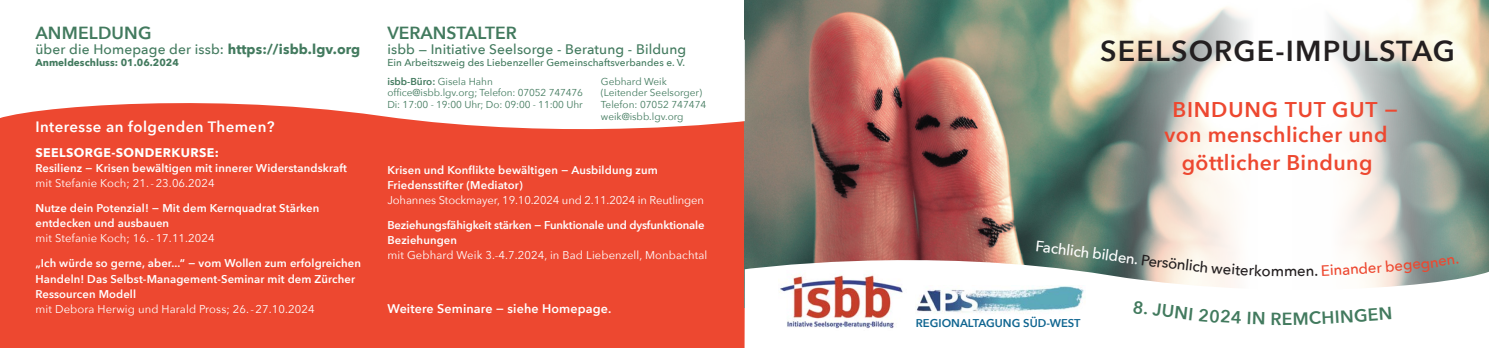
<style>
.page{position:relative;width:1489px;height:348px;background:#fff}
.page>*{position:absolute;margin:0;border:0;box-sizing:border-box;transform-origin:0 0}
.t1{font:600 28.75px "Avenir Next";letter-spacing:.04em;color:#231f20}
.t2{font:600 21.25px/25px "Avenir Next";letter-spacing:.02em;color:#ed4830;text-align:center}
.t3{font:600 17.5px "Avenir Next";color:#427a5e}
.t4{font:600 15px "Avenir Next";letter-spacing:.03em;color:#fff}
.t5{font:500 15px "Avenir Next";color:#fff}
.t6{font:500 15px "Avenir Next";color:#231f20}
.t7{font:500 15px "Avenir Next";color:#ed4830}
.t8{font:500 13.75px "Avenir Next";letter-spacing:.01em;color:#427a5e}
.t9{font:600 12.5px "Avenir Next";letter-spacing:.01em;color:#fff}
.t10{font:700 12.5px "Avenir Next";letter-spacing:.03em;color:#fff}
.t11{font:600 11.25px/15px "Avenir Next";letter-spacing:.01em;color:#fff}
.t12{font:11.25px "Avenir Next";letter-spacing:.01em;color:#fff}
.t13{font:600 11.25px/15px "Avenir Next";letter-spacing:-.01em;color:#fff}
.t14{font:11.25px "Avenir Next";letter-spacing:-.01em;color:#fff}
.t15{font:600 11.25px "Avenir Next";color:#0f6590}
.t16{font:10px/11.2px "Avenir Next";color:#427a5e}
.t17{font:500 10px "Avenir Next";letter-spacing:.005em;color:#427a5e}
.t18{font:700 10px "Avenir Next";letter-spacing:.005em;color:#427a5e}
.s1{font-weight:700}
.s2{font-weight:600}
</style>
<div class="page">
<img style="left:1330px;top:0;width:158px;height:245px">
<div style="left:0;top:63px;width:744px;height:284px;background:#ed4830"></div>
<img style="left:744px;top:0;width:505px;height:245px">
<svg style="left:744px;top:245px;width:744px;height:102px"></svg>
<svg style="left:0;top:63px;width:744px;height:67px;fill:#fff"></svg>
<img style="left:778px;top:270px;width:130px;height:60px">
<div style="left:1115px;top:282px;width:294px;height:61px;background:#fff"></div>
<svg style="left:1130px;top:63px;width:297px;height:147px"></svg>
<img style="left:915px;top:285px;width:170px;height:35px">
<svg style="left:1036px;top:240px;width:14px;height:13px"></svg>
<svg style="left:1186px;top:258px;width:96px;height:18px"></svg>
<svg style="left:1297px;top:268px;width:20px;height:8px"></svg>
<svg style="left:1358px;top:256px;width:100px;height:17px;background:#b5bbb5"></svg>
<h3 class="t3" style="left:35px;top:18px;width:118px">ANMELDUNG</h3>
<p class="t8" style="left:35px;top:37px;width:326px">über die Homepage der issb: <span class="s1">https://isbb.lgv.org</span></p>
<p class="t18" style="left:35px;top:54px;width:145px">Anmeldeschluss: 01.06.2024</p>
<h3 class="t4" style="left:35px;top:114px;width:241px">Interesse an folgenden Themen?</h3>
<p class="t10" style="left:35px;top:142px;width:185px">SEELSORGE-SONDERKURSE:</p>
<p class="t11" style="left:35px;top:160px;width:313px">Resilienz − Krisen bewältigen mit innerer Widerstandskraft</p>
<p class="t12" style="left:35px;top:174px;width:181px">mit Stefanie Koch; 21.- 23.06.2024</p>
<p class="t11" style="left:35px;top:200px;width:285px">Nutze dein Potenzial! − Mit dem Kernquadrat Stärken entdecken und ausbauen</p>
<p class="t12" style="left:35px;top:229px;width:181px">mit Stefanie Koch; 16.- 17.11.2024</p>
<p class="t11" style="left:35px;top:255px;width:327px">„Ich würde so gerne, aber...“ − vom Wollen zum erfolgreichen<br>Handeln! Das Selbst-Management-Seminar mit dem Zürcher<br>Ressourcen Modell</p>
<p class="t12" style="left:35px;top:298px;width:281px">mit Debora Herwig und Harald Pross; 26.- 27.10.2024</p>
<h3 class="t3" style="left:387px;top:18px;width:131px">VERANSTALTER</h3>
<p class="t8" style="left:387px;top:37px;width:300px">isbb — Initiative Seelsorge - Beratung - Bildung</p>
<p class="t17" style="left:387px;top:54px;width:299px">Ein Arbeitszweig des Liebenzeller Gemeinschaftsverbandes e. V.</p>
<p class="t16" style="left:387px;top:75px;width:197px"><span class="s2">isbb-Büro:</span> Gisela Hahn office@isbb.lgv.org; Telefon: 07052 747476</p>
<p class="t16" style="left:387px;top:99px;width:197px">Di: 17:00 - 19:00 Uhr; Do: 09:00 - 11:00 Uhr</p>
<p class="t16" style="left:601px;top:75px;width:103px">Gebhard Weik (Leitender Seelsorger)</p>
<p class="t16" style="left:601px;top:99px;width:107px">Telefon: 07052 747474 weik@isbb.lgv.org</p>
<p class="t11" style="left:387px;top:161px;width:272px">Krisen und Konflikte bewältigen − Ausbildung zum<br>Friedensstifter (Mediator)</p>
<p class="t14" style="left:387px;top:190px;width:318px">Johannes Stockmayer, 19.10.2024 und 2.11.2024 in Reutlingen</p>
<p class="t13" style="left:387px;top:216px;width:319px">Beziehungsfähigkeit stärken − Funktionale und dysfunktionale<br>Beziehungen</p>
<p class="t12" style="left:387px;top:245px;width:321px">mit Gebhard Weik 3.-4.7.2024, in Bad Liebenzell, Monbachtal</p>
<p class="t9" style="left:387px;top:297px;width:225px">Weitere Seminare − siehe Homepage.</p>
<h1 class="t1" style="left:1100px;top:26px;width:356px">SEELSORGE-IMPULSTAG</h1>
<h2 class="t2" style="left:1164px;top:96px;width:235px">BINDUNG TUT GUT − von menschlicher und</h2>
<h2 class="t2" style="left:1181px;top:149px;width:192px">göttlicher Bindung</h2>
<h3 class="t5" style="left:1052px;top:235px;width:40px;rotate:7deg">chlich</h3>
<h3 class="t5" style="left:1094px;top:240px;width:48px;rotate:8deg">bilden.</h3>
<h3 class="t6" style="left:1142px;top:246px;width:47px;rotate:7deg">Persön</h3>
<p class="t15" style="left:915px;top:313px;width:166px">REGIONALTAGUNG SÜD-WEST</p>
<h3 class="t6" style="left:1283px;top:258px;width:15px">m</h3>
<h3 class="t7" style="left:1320px;top:257px;width:39px;rotate:-3deg">Einan</h3>
<h3 class="t3" style="left:1281px;top:303px;width:12px">E</h3>
</div>
